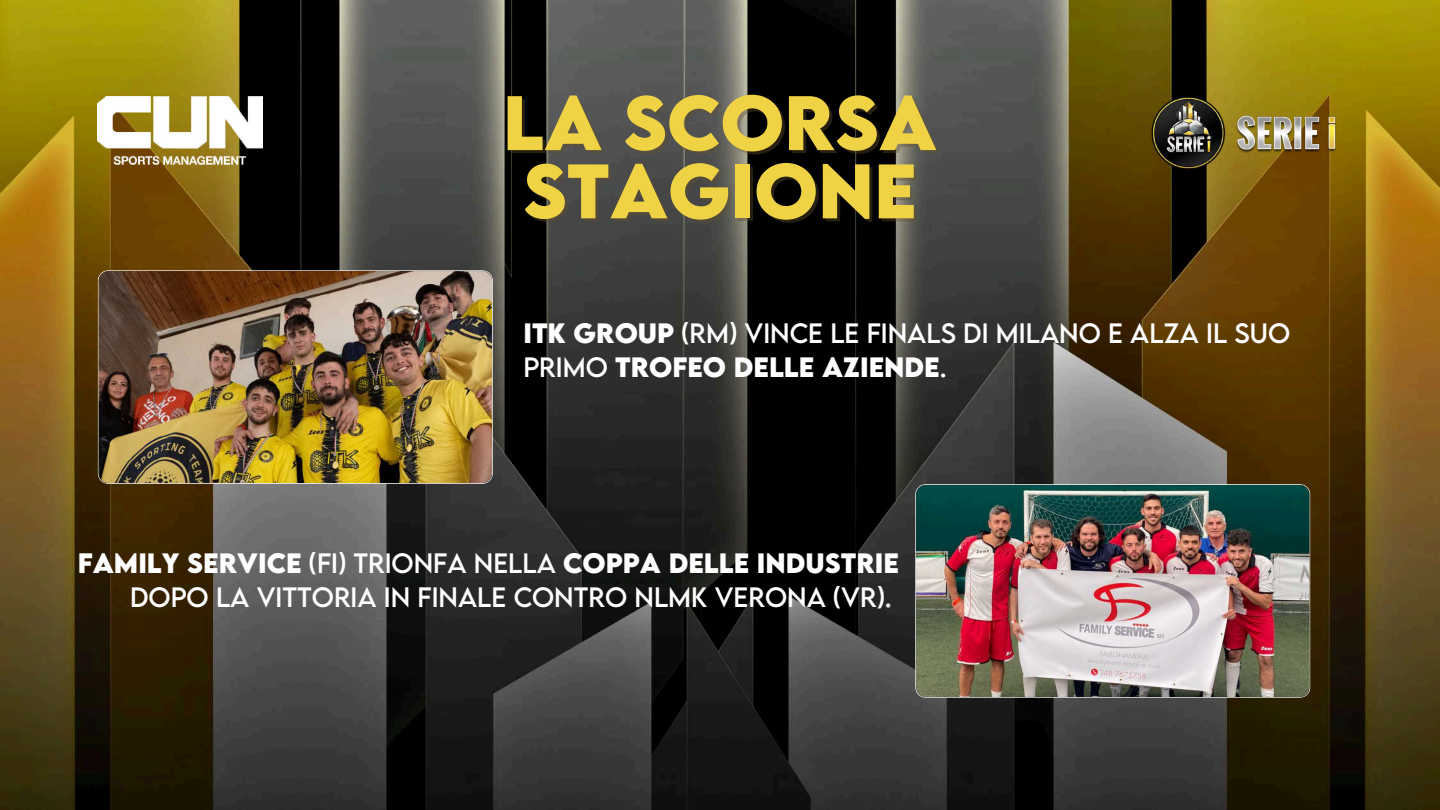
<style>
.page{position:relative;width:1440px;height:810px;background:#fff}
.page>*{position:absolute;margin:0;border:0;box-sizing:border-box;transform-origin:0 0}
.t1{font:700 68.5px/68.2px "LEMONMILK";color:#efd344}
.t2{font:24.9px/34.5px "LEMONMILK";color:#fff;text-align:right}
.t3{font:24.9px/34.5px "LEMONMILK";letter-spacing:.12em;color:#fff}
.s1{font-weight:700}
</style>
<div class="page">
<img style="left:0;top:0;width:1440px;height:810px">
<img style="left:98px;top:96px;width:165px;height:68px">
<img style="left:1152px;top:96px;width:191px;height:74px">
<img style="left:98px;top:270px;width:395px;height:214px">
<img style="left:915px;top:484px;width:395px;height:214px">
<h1 class="t1" style="left:503px;top:87px;width:436px">LA SCORSA<br>STAGIONE</h1>
<p class="t3" style="left:523px;top:315px;width:762px"><span class="s1">ITK GROUP</span> (RM) VINCE LE FINALS DI MILANO E ALZA IL SUO<br>PRIMO <span class="s1">TROFEO DELLE AZIENDE</span>.</p>
<p class="t2" style="left:78px;top:545px;width:820px"><span class="s1">FAM ILY SERVICE</span> (FI) TRIONFA NELLA <span class="s1">COPPA DELLE INDUSTRIE<br></span>DOPO LA VITTORIA IN FINALE CONTRO NLMK VERONA (VR).</p>
</div>
